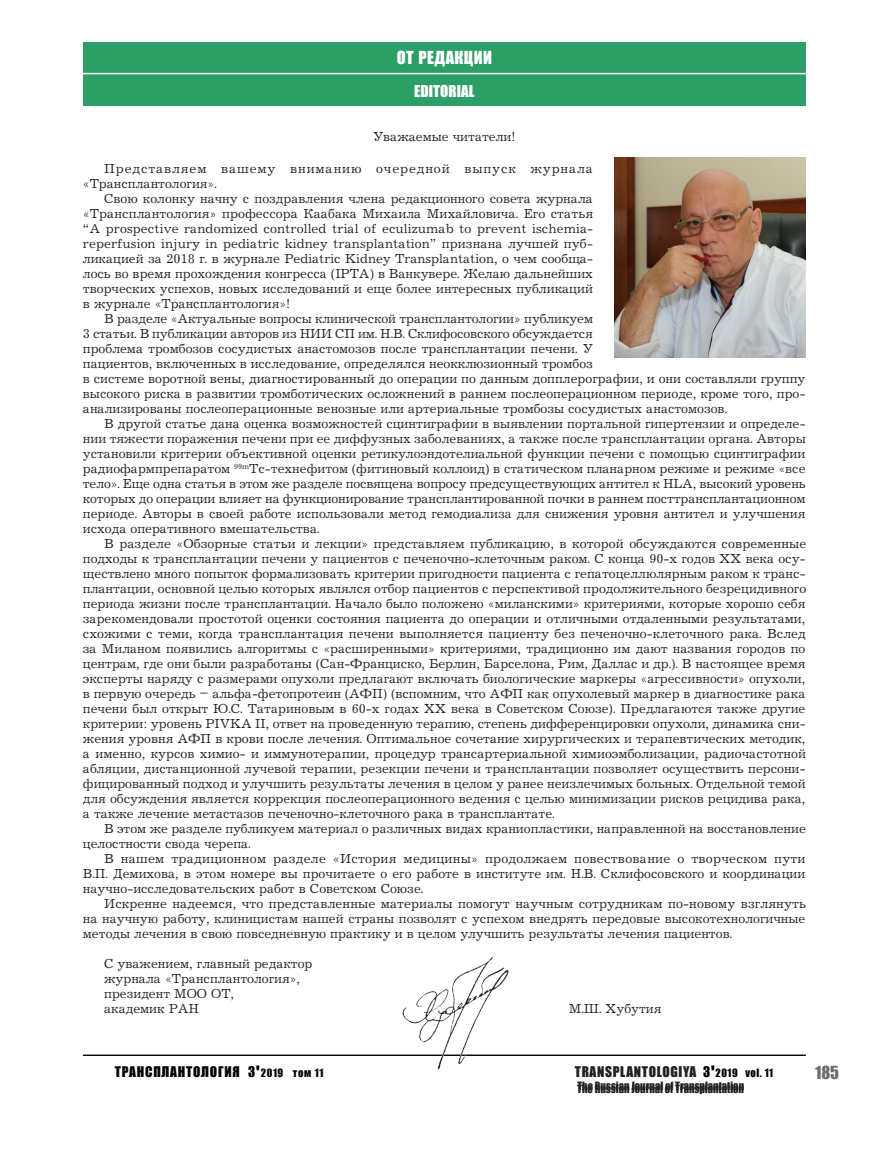
<style>
.page{position:relative;width:893px;height:1170px;background:#fff}
.page>*{position:absolute;margin:0;border:0;box-sizing:border-box;transform-origin:0 0}
.t1{font:16.5px "Impact";letter-spacing:.025em;color:#fff}
.t2{font:16.5px "Impact";color:#6c6d70}
.t3{font:15px "Impact";letter-spacing:.005em;color:#fff}
.t4{font:13.5px/15px "Journal C";color:#231f20;text-align:justify}
.t5{font:13.5px/15px "Journal C";letter-spacing:.065em;color:#231f20}
.t6{font:13.5px "Impact";letter-spacing:.05em;color:#231f20}
.t7{font:13.5px "Impact";letter-spacing:.055em;color:#040503}
.t8{font:10.5px "Impact";color:#231f20}
.s1{font-size:19.5px}
.s2{font-size:10.5px}
.s3{color:#040503}
.s4{font-size:19.5px;color:#040503}
.s5{font-size:10.5px;color:#040503}
</style>
<div class="page">
<hr style="left:83px;top:1054px;width:723px;height:1px;background:#040503">
<hr style="left:83px;top:1055px;width:723px;height:1px;background:#040503">
<div style="left:83px;top:43px;width:723px;height:63px;background:#2b9f65"></div>
<hr style="left:83px;top:73px;width:723px;height:1px;background:#fff">
<img style="left:381px;top:957px;width:138px;height:113px">
<img style="left:614px;top:158px;width:192px;height:200px">
<p class="t1" style="left:397px;top:45px;width:97px">ОТ РЕДАКЦИИ</p>
<p class="t3" style="left:414px;top:80px;width:62px">EDITORI L</p>
<p class="t4" style="left:373px;top:129px;width:144px">Уважаемые читатели!</p>
<p class="t5" style="left:83px;top:161px;width:512px;text-indent:21px">Представляем вашему вниманию очередной выпуск журнала «Трансплантология».</p>
<p class="t4" style="left:83px;top:191px;width:512px;text-indent:21px">Свою колонку начну с поздравления члена редакционного совета журнала «Трансплантология» профессора Каабака Михаила Михайловича. Его статья “A prospective randomized controlled trial of eculizumab to prevent ischemia&shy;reperfusion injury in pediatric kidney transplantation” признана лучшей пуб&shy;ликацией за 2018 г. в журнале Pediatric Kidney Transplantation, о чем сообща&shy;лось во время прохождения конгресса (IPTA) в Ванкувере. Желаю дальнейших творческих успехов, новых исследований и еще более интересных публикаций в журнале «Трансплантология»!</p>
<p class="t4" style="left:83px;top:311px;width:724px;text-align:left;text-indent:21px">В разделе «Актуальные вопросы клинической трансплантологии» публикуем<br>3 статьи. В публикации авторов из НИИ СП им. Н.В. Склифосовского обсуждается<br>проблема тромбозов сосудистых анастомозов после трансплантации печени. У<br>пациентов, включенных в исследование, определялся неокклюзионный тромбоз<br>в системе воротной вены, диагностированный до операции по данным допплерографии, и они составляли группу высокого риска в развитии тромботических осложнений в раннем послеоперационном периоде, кроме того, про&shy;анализированы послеоперационные венозные или артериальные тромбозы сосудистых анастомозов.</p>
<p class="t4" style="left:83px;top:416px;width:724px;text-indent:21px">В другой статье дана оценка возможностей сцинтиграфии в выявлении портальной гипертензии и определе&shy;нии тяжести поражения печени при ее диффузных заболеваниях, а также после трансплантации органа. Авторы установили критерии объективной оценки ретикулоэндотелиальной функции печени с помощью сцинтиграфии радиофармпрепаратом <sup>99m</sup>Тс-технефитом (фитиновый коллоид) в статическом планарном режиме и режиме «все тело». Еще одна статья в этом же разделе посвящена вопросу предсуществующих антител к HLA, высокий уровень которых до операции влияет на функционирование трансплантированной почки в раннем посттрансплантационном периоде. Авторы в своей работе использовали метод гемодиализа для снижения уровня антител и улучшения исхода оперативного вмешательства.</p>
<p class="t4" style="left:83px;top:536px;width:725px;text-indent:21px">В разделе «Обзорные статьи и лекции» представляем публикацию, в которой обсуждаются современные подходы к трансплантации печени у пациентов с печеночно-клеточным раком. С конца 90-х годов ХХ века осу&shy;ществлено много попыток формализовать критерии пригодности пациента с гепатоцеллюлярным раком к транс&shy;плантации, основной целью которых являлся отбор пациентов с перспективой продолжительного безрецидивного периода жизни после трансплантации. Начало было положено «миланскими» критериями, которые хорошо себя зарекомендовали простотой оценки состояния пациента до операции и отличными отдаленными результатами, схожими с теми, когда трансплантация печени выполняется пациенту без печеночно-клеточного рака. Вслед за Миланом появились алгоритмы с «расширенными» критериями, традиционно им дают названия городов по центрам, где они были разработаны (Сан-Франциско, Берлин, Барселона, Рим, Даллас и др.). В настоящее время эксперты наряду с размерами опухоли предлагают включать биологические маркеры «агрессивности» опухоли, в первую очередь – альфа-фетопротеин (АФП) (вспомним, что АФП как опухолевый маркер в диагностике рака печени был открыт Ю.С. Татариновым в 60-х годах ХХ века в Советском Союзе). Предлагаются также другие критерии: уровень PIVKA II, ответ на проведенную терапию, степень дифференцировки опухоли, динамика сни&shy;жения уровня АФП в крови после лечения. Оптимальное сочетание хирургических и терапевтических методик, а именно, курсов химио- и иммунотерапии, процедур трансартериальной химиоэмболизации, радиочастотной абляции, дистанционной лучевой терапии, резекции печени и трансплантации позволяет осуществить персони&shy;фицированный подход и улучшить результаты лечения в целом у ранее неизлечимых больных. Отдельной темой для обсуждения является коррекция послеоперационного ведения с целью минимизации рисков рецидива рака, а также лечение метастазов печеночно-клеточного рака в трансплантате.</p>
<p class="t4" style="left:83px;top:821px;width:724px;text-indent:21px">В этом же разделе публикуем материал о различных видах краниопластики, направленной на восстановление целостности свода черепа.</p>
<p class="t4" style="left:83px;top:851px;width:724px;text-indent:21px">В нашем традиционном разделе «История медицины» продолжаем повествование о творческом пути В.П. Демихова, в этом номере вы прочитаете о его работе в институте им. Н.В. Склифосовского и координации научно-исследовательских работ в Советском Союзе.</p>
<p class="t4" style="left:83px;top:896px;width:725px;text-indent:21px">Искренне надеемся, что представленные материалы помогут научным сотрудникам по-новому взглянуть на научную работу, клиницистам нашей страны позволят с успехом внедрять передовые высокотехнологичные методы лечения в свою повседневную практику и в целом улучшить результаты лечения пациентов.</p>
<p class="t4" style="left:104px;top:956px;width:210px;text-align:left">С уважением, главный редактор журнала «Трансплантология», президент МОО ОТ,<br>академик РАН</p>
<p class="t4" style="left:569px;top:1001px;width:94px">М.Ш. Хубутия</p>
<p class="t7" style="left:115px;top:1061px;width:210px">ТРАНСПЛАНТОЛОГИЯ 3<span class="s1">'</span><span class="s2">2019 том 11</span></p>
<p class="t6" style="left:575px;top:1061px;width:200px">TRANSPLANTOLOGIYA <span class="s3">3</span><span class="s4">'</span><span class="s5">2019 vol. 11</span></p>
<p class="t2" style="left:815px;top:1059px;width:25px">185</p>
<p class="t8" style="left:577px;top:1078px;width:168px">The Russian Journal of Transplantation</p>
<p class="t8" style="left:577px;top:1080px;width:168px">The Russian Journal of Transplantation</p>
</div>
